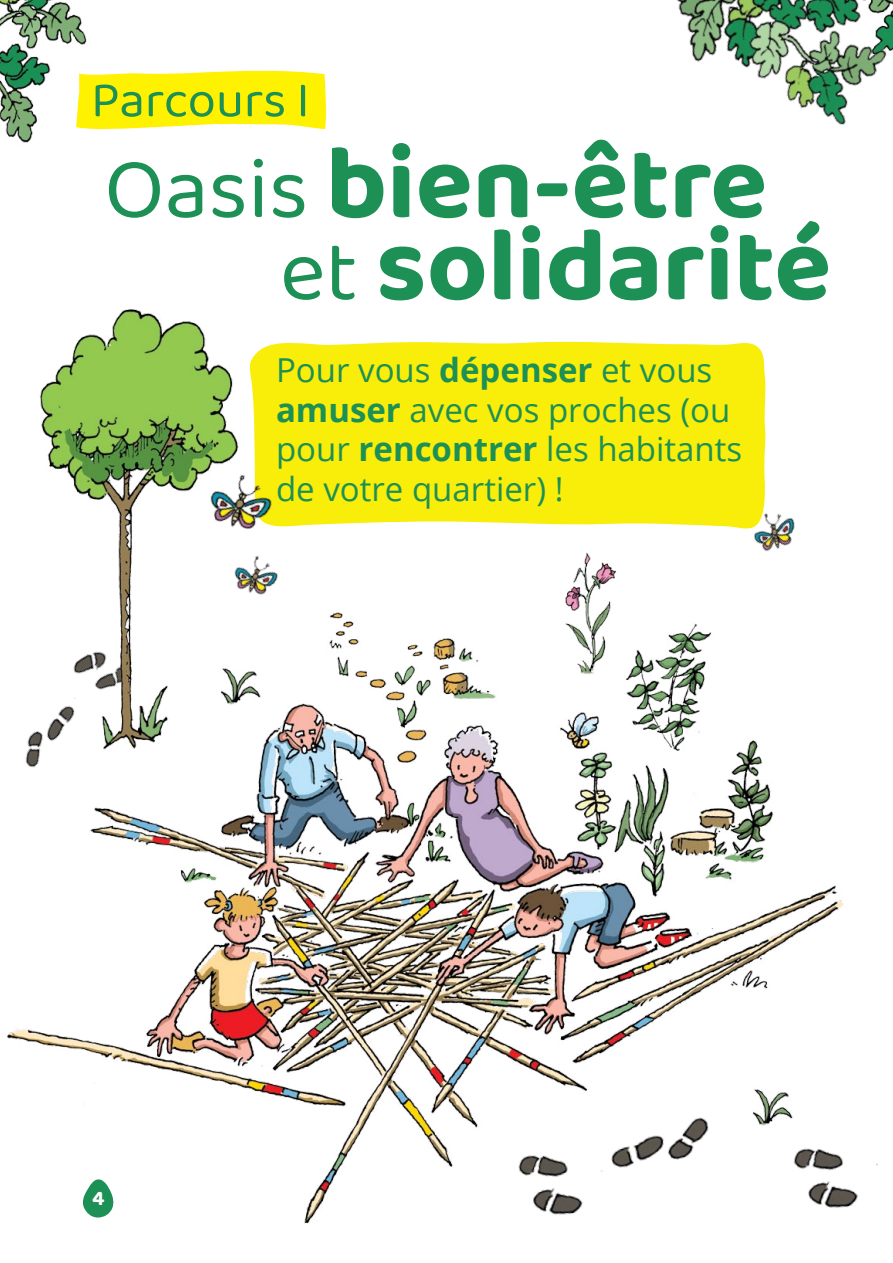
<style>
.page{position:relative;width:893px;height:1263px;background:#fff}
.page>*{position:absolute;margin:0;border:0;box-sizing:border-box;transform-origin:0 0}
.t1{font:700 105px/82.1px "Baloo Tamma 2";color:#1c9055}
.t2{font:51px "Baloo Tamma 2";color:#1c9055}
.t3{font:33px/39.6px "Open Sans";color:#1c9055}
.t4{font:700 21px "Baloo Tamma 2";color:#fff}
.s1{font-weight:400;font-size:87.9px}
.s2{font-weight:700}
</style>
<div class="page">
<div style="left:249px;top:341px;width:517px;height:186px;background:#f9ed0a"></div>
<img style="left:0;top:0;width:87px;height:143px">
<svg style="left:76px;top:69px;width:251px;height:62px;background:#fff325"></svg>
<img style="left:7px;top:703px;width:836px;height:521px">
<img style="left:677px;top:0;width:216px;height:125px">
<img style="left:26px;top:309px;width:219px;height:449px">
<img style="left:765px;top:1102px;width:113px;height:122px">
<img style="left:490px;top:1086px;width:246px;height:138px">
<img style="left:746px;top:1084px;width:50px;height:44px">
<img style="left:326px;top:612px;width:177px;height:160px">
<svg style="left:81px;top:1177px;width:33px;height:41px"></svg>
<img style="left:215px;top:663px;width:50px;height:45px">
<img style="left:185px;top:446px;width:113px;height:113px">
<img style="left:216px;top:536px;width:80px;height:79px">
<img style="left:731px;top:487px;width:64px;height:64px">
<img style="left:623px;top:623px;width:95px;height:137px">
<img style="left:565px;top:552px;width:51px;height:122px">
<h2 class="t2" style="left:91px;top:69px;width:220px">Parcours I</h2>
<h1 class="t1" style="left:280px;top:139px;width:553px;text-indent:-176px"><span class="s1">Oasis</span> bien-être <span class="s1">et</span> solidarité</h1>
<p class="t3" style="left:276px;top:349px;width:468px">Pour vous <span class="s2">dépenser</span> et vous <span class="s2">amuser</span> avec vos proches (ou pour <span class="s2">rencontrer</span> les habitants de votre quartier) !</p>
<p class="t4" style="left:92px;top:1186px;width:14px">4</p>
</div>
